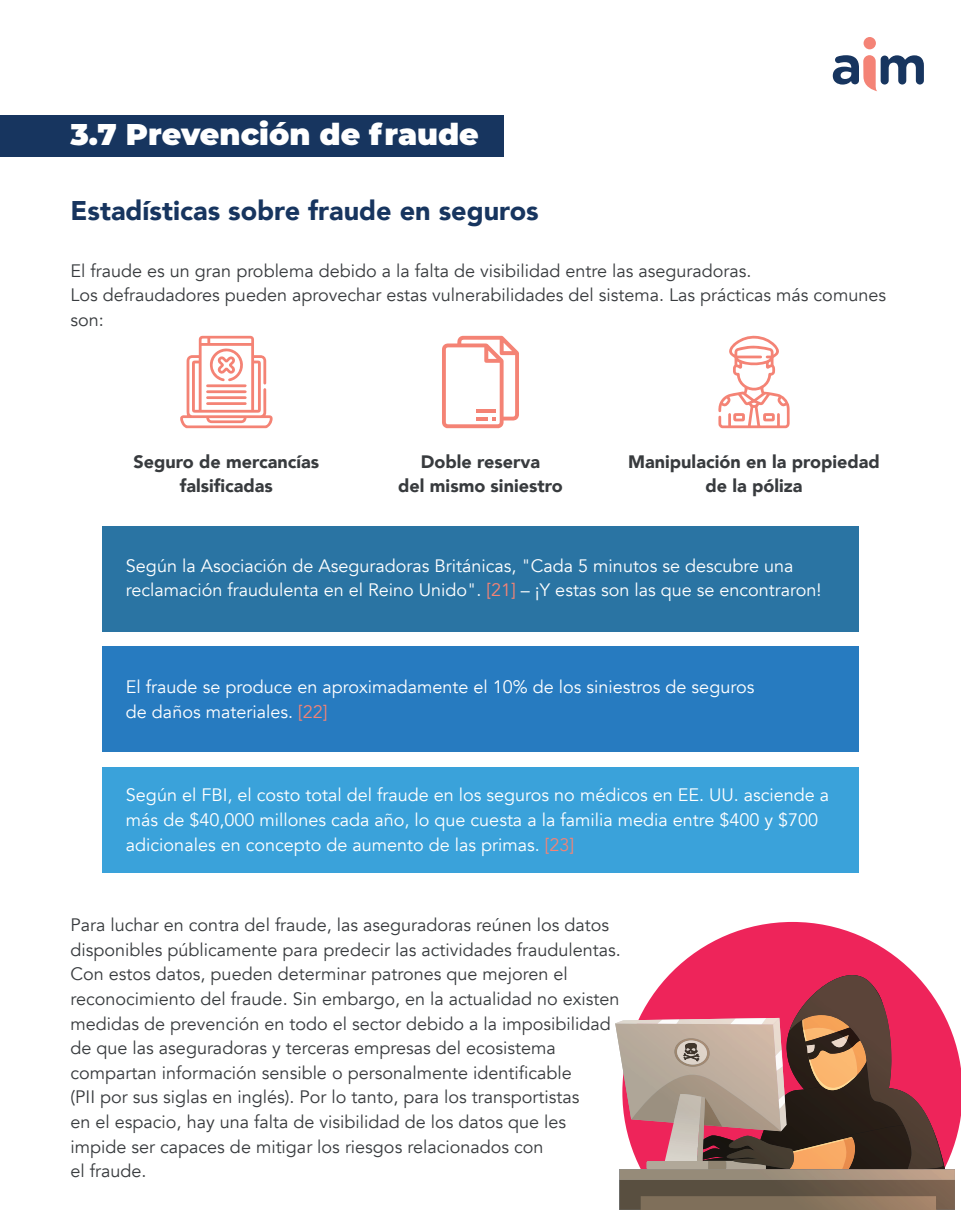
<style>
.page{position:relative;width:961px;height:1231px;background:#fff}
.page>*{position:absolute;margin:0;border:0;box-sizing:border-box;transform-origin:0 0}
.t1{font:900 30px "Montserrat";color:#fff}
.t2{font:900 27px "Avenir";color:#17355f}
.t3{font:18px/24.6px "Avenir";color:#383b3e}
.t4{font:18px/24.6px "Avenir";color:#fff}
.t5{font:900 18px/24.6px "Avenir";color:#383b3e;text-align:center}
.s1{color:#f48375}
</style>
<div class="page">
<div style="left:0;top:115px;width:503px;height:42px;background:#17355f"></div>
<svg style="left:442px;top:336px;width:77px;height:92px"></svg>
<svg style="left:180px;top:336px;width:93px;height:92px"></svg>
<svg style="left:718px;top:335px;width:71px;height:93px"></svg>
<div style="left:102px;top:527px;width:756px;height:105px;background:#2a74a3"></div>
<div style="left:102px;top:647px;width:756px;height:105px;background:#277bc0"></div>
<div style="left:102px;top:767px;width:756px;height:105px;background:#3aa2da"></div>
<svg style="left:689px;top:922px;width:272px;height:287px"></svg>
<img style="left:619px;top:1169px;width:335px;height:40px">
<svg style="left:615px;top:957px;width:330px;height:214px;background:#d28590"></svg>
<img style="left:789px;top:975px;width:154px;height:194px">
<img style="left:723px;top:1135px;width:71px;height:34px">
<div style="left:863px;top:37px;width:12px;height:12px;background:#f48376;border-radius:50%"></div>
<svg style="left:832px;top:55px;width:91px;height:36px"></svg>
<h1 class="t1" style="left:71px;top:111px;width:410px">3.7 Prevención de fraude</h1>
<h2 class="t2" style="left:71px;top:187px;width:469px">Estadísticas sobre fraude en seguros</h2>
<p class="t3" style="left:71px;top:258px;width:817px">El fraude es un gran problema debido a la falta de visibilidad entre las aseguradoras.<br>Los defraudadores pueden aprovechar estas vulnerabilidades del sistema. Las prácticas más comunes son:</p>
<p class="t5" style="left:133px;top:449px;width:187px">Seguro de mercancías falsificadas</p>
<p class="t5" style="left:398px;top:449px;width:166px">Doble reserva<br>del mismo siniestro</p>
<p class="t5" style="left:628px;top:449px;width:253px">Manipulación en la propiedad de la póliza</p>
<p class="t4" style="left:126px;top:553px;width:697px">Según la Asociación de Aseguradoras Británicas, "Cada 5 minutos se descubre una reclamación fraudulenta en el Reino Unido". <span class="s1">[21]</span> – ¡Y estas son las que se encontraron!</p>
<p class="t4" style="left:126px;top:675px;width:630px">El fraude se produce en aproximadamente el 10% de los siniestros de seguros de daños materiales. <span class="s1">[22]</span></p>
<p class="t4" style="left:126px;top:783px;width:704px">Según el FBI, el costo total del fraude en los seguros no médicos en EE. UU. asciende a más de $40,000 millones cada año, lo que cuesta a la familia media entre $400 y $700 adicionales en concepto de aumento de las primas. <span class="s1">[23]</span></p>
<p class="t3" style="left:71px;top:913px;width:551px">Para luchar en contra del fraude, las aseguradoras reúnen los datos disponibles públicamente para predecir las actividades fraudulentas.<br>Con estos datos, pueden determinar patrones que mejoren el reconocimiento del fraude. Sin embargo, en la actualidad no existen medidas de prevención en todo el sector debido a la imposibilidad de que las aseguradoras y terceras empresas del ecosistema compartan información sensible o personalmente identificable<br>(PII por sus siglas en inglés). Por lo tanto, para los transportistas<br>en el espacio, hay una falta de visibilidad de los datos que les impide ser capaces de mitigar los riesgos relacionados con<br>el fraude.</p>
</div>
